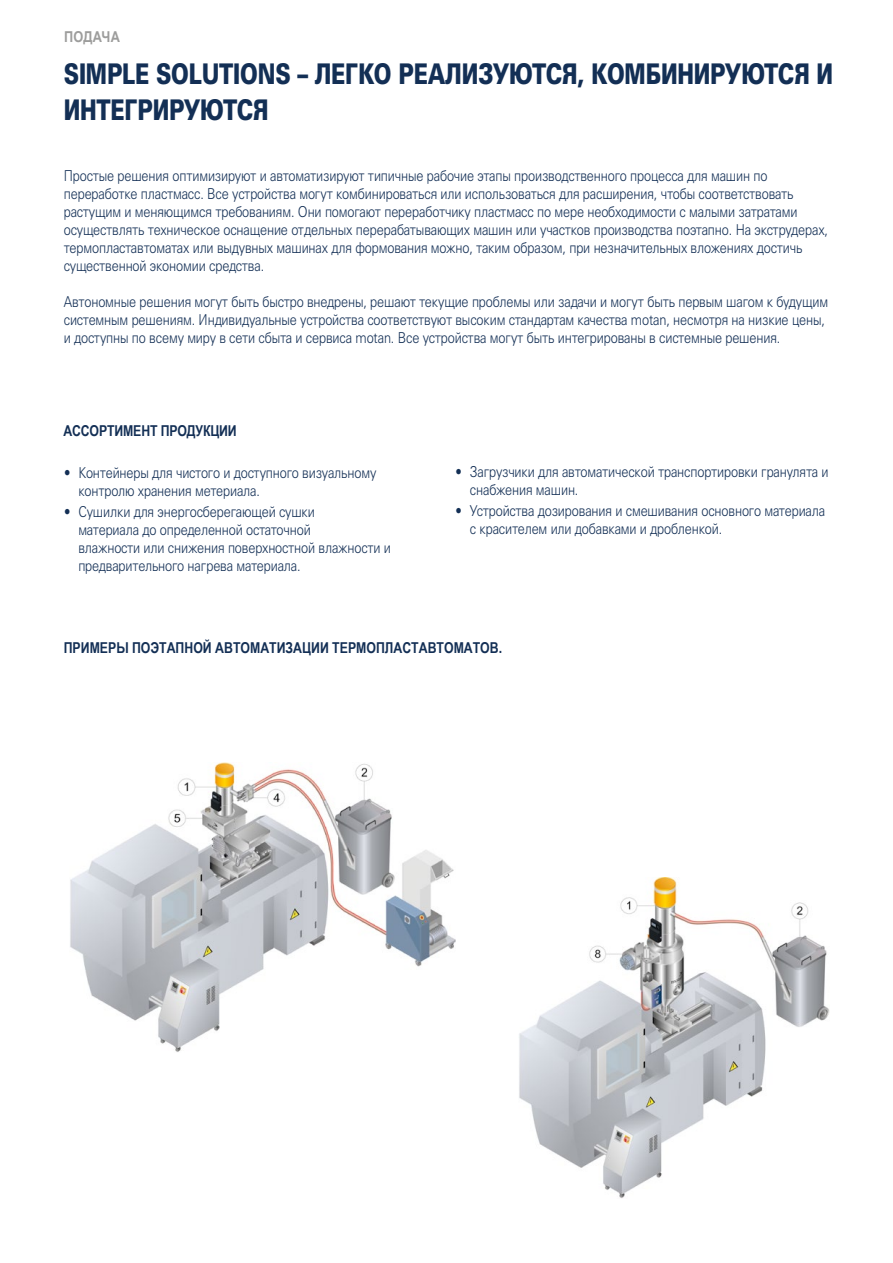
<style>
.page{position:relative;width:893px;height:1263px;background:#fff}
.page>*{position:absolute;margin:0;border:0;box-sizing:border-box;transform-origin:0 0}
.t1{font:900 28.5px/36px "Univers Cyr";letter-spacing:-.01em;color:#132f55;scale:.75 1}
.t2{font:300 15px/18px "Univers Cyr";letter-spacing:-.01em;color:#132f55;scale:.85 1}
.t3{font:700 15px "Arial Narrow";color:#132f55}
.t4{font:700 15px "Arial";letter-spacing:.025em;color:#9d9d9c;scale:.85 1}
.s1{font-family:"Univers";font-stretch:condensed}
</style>
<div class="page">
<img style="left:70px;top:762px;width:385px;height:290px">
<img style="left:519px;top:878px;width:310px;height:320px">
<p class="t4" style="left:64px;top:26px;width:67px">ПОДАЧА</p>
<h1 class="t1" style="left:64px;top:56px;width:1027px">SIMPLE SOLUTIONS – ЛЕГКО РЕАЛИЗУЮТСЯ, КОМБИНИРУЮТСЯ И<br>ИНТЕГРИРУЮТСЯ</h1>
<p class="t2" style="left:64px;top:167px;width:901px">Простые решения оптимизируют и автоматизируют типичные рабочие этапы производственного процесса для машин по переработке пластмасс. Все устройства могут комбинироваться или использоваться для расширения, чтобы соответствовать растущим и меняющимся требованиям. Они помогают переработчику пластмасс по мере необходимости с малыми затратами осуществлять техническое оснащение отдельных перерабатывающих машин или участков производства поэтапно. На экструдерах, термопластавтоматах или выдувных машинах для формования можно, таким образом, при незначительных вложениях достичь существенной экономии средства.</p>
<p class="t2" style="left:64px;top:293px;width:901px">Автономные решения могут быть быстро внедрены, решают текущие проблемы или задачи и могут быть первым шагом к будущим системным решениям. Индивидуальные устройства соответствуют высоким стандартам качества motan, несмотря на низкие цены, и доступны по всему миру в сети сбыта и сервиса motan. Все устройства могут быть интегрированы в системные решения.</p>
<p class="t3" style="left:63px;top:419px;width:175px">АССОРТИМЕНТ ПРОДУКЦИИ</p>
<p class="t2" style="left:78px;top:464px;width:352px;text-indent:-15px"><span class="s1">•</span> Контейнеры для чистого и доступного визуальному контролю хранения метериала.</p>
<p class="t2" style="left:78px;top:503px;width:369px;text-indent:-15px"><span class="s1">•</span> Сушилки для энергосберегающей сушки<br>материала до определенной остаточной<br>влажности или снижения поверхностной влажности и предварительного нагрева материала.</p>
<p class="t2" style="left:470px;top:463px;width:424px;text-indent:-15px"><span class="s1">•</span> Загрузчики для автоматической транспортировки гранулята и снабжения машин.</p>
<p class="t2" style="left:470px;top:502px;width:420px;text-indent:-15px"><span class="s1">•</span> Устройства дозирования и смешивания основного материала с красителем или добавками и дробленкой.</p>
<p class="t3" style="left:64px;top:636px;width:440px">ПРИМЕРЫ ПОЭТАПНОЙ АВТОМАТИЗАЦИИ ТЕРМОПЛАСТАВТОМАТОВ.</p>
</div>
